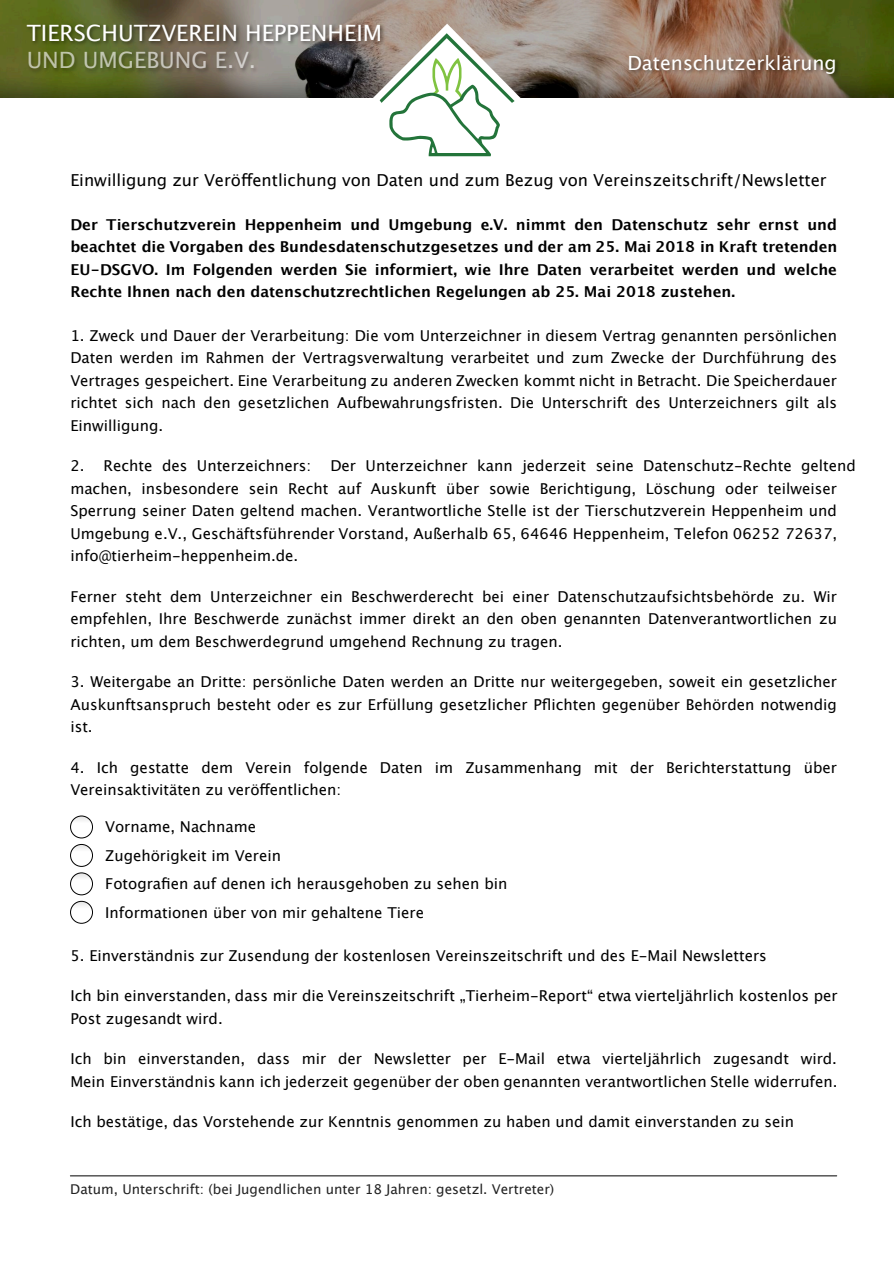
<style>
.page{position:relative;width:894px;height:1263px;background:#fff}
.page>*{position:absolute;margin:0;border:0;box-sizing:border-box;transform-origin:0 0}
.t1{font:22.5px "Lucida Grande";color:#fff}
.t2{font:22.5px "Lucida Grande";color:rgb(255 255 255/.63)}
.t3{font:19.5px "Lucida Grande";color:#fff}
.t4{font:16.5px "Lucida Grande";color:#000}
.t5{font:15px/22.5px "Lucida Grande";color:#000}
.t6{font:700 15px/22.5px "Lucida Grande";color:#000;text-align:justify}
.t7{font:13.5px "Lucida Grande";color:#222}
</style>
<div class="page">
<hr style="left:70px;top:1176px;width:766px;height:1px;background:#000">
<img style="left:0;top:0;width:893px;height:98px">
<img style="left:25px;top:23px;width:361px;height:51px">
<svg style="left:371px;top:24px;width:151px;height:132px"></svg>
<svg style="left:71px;top:816px;width:21px;height:22px"></svg>
<div style="left:70px;top:816px;width:23px;height:22px;border:1px solid #000;border-radius:50%"></div>
<svg style="left:71px;top:844px;width:21px;height:22px"></svg>
<div style="left:70px;top:844px;width:23px;height:23px;border:1px solid #000;border-radius:50%"></div>
<svg style="left:71px;top:873px;width:21px;height:22px"></svg>
<div style="left:70px;top:873px;width:23px;height:22px;border:1px solid #000;border-radius:50%"></div>
<svg style="left:71px;top:901px;width:21px;height:22px"></svg>
<div style="left:70px;top:901px;width:23px;height:22px;border:1px solid #000;border-radius:50%"></div>
<h1 class="t1" style="left:27px;top:23px;width:357px">TIERSCHUTZVEREIN HEPPENHEIM</h1>
<h1 class="t2" style="left:27px;top:51px;width:231px">UND UMGEBUNG E.V.</h1>
<h2 class="t3" style="left:627px;top:54px;width:211px">Datenschutzerklärung</h2>
<p class="t4" style="left:70px;top:173px;width:757px">Einwilligung zur Veröffentlichung von Daten und zum Bezug von Vereinszeitschrift/Newsletter</p>
<p class="t6" style="left:70px;top:214px;width:768px">Der Tierschutzverein Heppenheim und Umgebung e.V. nimmt den Datenschutz sehr ernst und beachtet die Vorgaben des Bundesdatenschutzgesetzes und der am 25. Mai 2018 in Kraft tretenden EU-DSGVO. Im Folgenden werden Sie informiert, wie Ihre Daten verarbeitet werden und welche Rechte Ihnen nach den datenschutzrechtlichen Regelungen ab 25. Mai 2018 zustehen.</p>
<p class="t5" style="left:70px;top:325px;width:768px;text-align:justify">1. Zweck und Dauer der Verarbeitung: Die vom Unterzeichner in diesem Vertrag genannten persönlichen Daten werden im Rahmen der Vertragsverwaltung verarbeitet und zum Zwecke der Durchführung des Vertrages gespeichert. Eine Verarbeitung zu anderen Zwecken kommt nicht in Betracht. Die Speicherdauer richtet sich nach den gesetzlichen Aufbewahrungsfristen. Die Unterschrift des Unterzeichners gilt als Einwilligung.</p>
<p class="t5" style="left:70px;top:456px;width:242px">2. Rechte des Unterzeichners:</p>
<p class="t5" style="left:70px;top:456px;width:787px;text-indent:260px">Der Unterzeichner kann jederzeit seine Datenschutz-Rechte geltend machen, insbesondere sein Recht auf Auskunft über sowie Berichtigung, Löschung oder teilweiser Sperrung seiner Daten geltend machen. Verantwortliche Stelle ist der Tierschutzverein Heppenheim und Umgebung e.V., Geschäftsführender Vorstand, Außerhalb 65, 64646 Heppenheim, Telefon 06252 72637, info@tierheim-heppenheim.de.</p>
<p class="t5" style="left:70px;top:586px;width:768px;text-align:justify">Ferner steht dem Unterzeichner ein Beschwerderecht bei einer Datenschutzaufsichtsbehörde zu. Wir empfehlen, Ihre Beschwerde zunächst immer direkt an den oben genannten Datenverantwortlichen zu richten, um dem Beschwerdegrund umgehend Rechnung zu tragen.</p>
<p class="t5" style="left:70px;top:672px;width:768px;text-align:justify">3. Weitergabe an Dritte: persönliche Daten werden an Dritte nur weitergegeben, soweit ein gesetzlicher Auskunftsanspruch besteht oder es zur Erfüllung gesetzlicher Pflichten gegenüber Behörden notwendig ist.</p>
<p class="t5" style="left:70px;top:757px;width:768px">4. Ich gestatte dem Verein folgende Daten im Zusammenhang mit der Berichterstattung über<br>Vereinsaktivitäten zu veröffentlichen:</p>
<p class="t5" style="left:105px;top:814px;width:177px;line-height:28.5px">Vorname, Nachname<br>Zugehörigkeit im Verein</p>
<p class="t5" style="left:105px;top:870px;width:403px;line-height:28.5px">Fotografien auf denen ich herausgehoben zu sehen bin<br>Informationen über von mir gehaltene Tiere</p>
<p class="t5" style="left:70px;top:945px;width:698px">5. Einverständnis zur Zusendung der kostenlosen Vereinszeitschrift und des E-Mail Newsletters</p>
<p class="t5" style="left:70px;top:986px;width:768px">Ich bin einverstanden, dass mir die Vereinszeitschrift „Tierheim-Report“ etwa vierteljährlich kostenlos per<br>Post zugesandt wird.</p>
<p class="t5" style="left:70px;top:1049px;width:768px">Ich bin einverstanden, dass mir der Newsletter per E-Mail etwa vierteljährlich zugesandt wird.<br>Mein Einverständnis kann ich jederzeit gegenüber der oben genannten verantwortlichen Stelle widerrufen.</p>
<p class="t5" style="left:70px;top:1112px;width:725px">Ich bestätige, das Vorstehende zur Kenntnis genommen zu haben und damit einverstanden zu sein</p>
<p class="t7" style="left:70px;top:1184px;width:485px">Datum, Unterschrift: (bei Jugendlichen unter 18 Jahren: gesetzl. Vertreter)</p>
</div>
